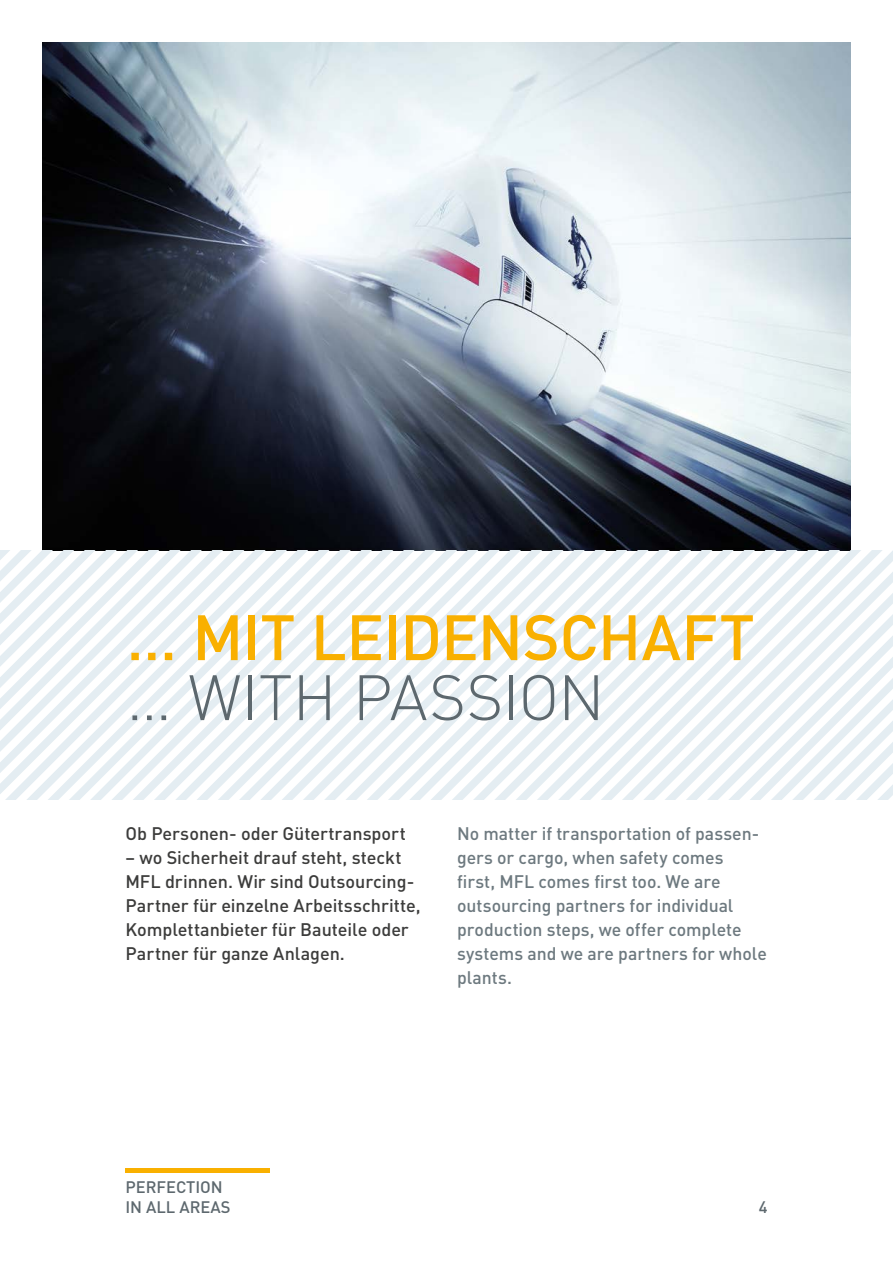
<style>
.page{position:relative;width:893px;height:1263px;background:#fff}
.page>*{position:absolute;margin:0;border:0;box-sizing:border-box;transform-origin:0 0}
.t1{font:500 63px "DIN";letter-spacing:-.01em;color:#f9b000}
.t2{font:300 63px "DIN";color:#5d686e}
.t3{font:500 18px/24px "DIN";color:#6d797f}
.t4{font:500 18px/24px "DIN";letter-spacing:-.005em;color:#3c3c3b}
.t5{font:500 16.5px/19.5px "DIN";color:#5d686e}
</style>
<div class="page">
<div style="left:125px;top:1168px;width:145px;height:5px;background:#f9b000"></div>
<img style="left:43px;top:43px;width:807px;height:508px">
<svg style="left:0;top:551px;width:893px;height:248px"></svg>
<h1 class="t1" style="left:126px;top:597px;width:630px">… MIT LEIDENSCHAFT</h1>
<h1 class="t2" style="left:126px;top:659px;width:480px">… WITH PASSION</h1>
<p class="t4" style="left:125px;top:821px;width:282px">Ob Personen- oder Gütertransport</p>
<p class="t4" style="left:125px;top:845px;width:297px">– wo Sicherheit drauf steht, steckt MFL drinnen. Wir sind Outsourcing-Partner für einzelne Arbeitsschritte, Komplettanbieter für Bauteile oder Partner für ganze Anlagen.</p>
<p class="t3" style="left:457px;top:821px;width:311px">No matter if transportation of passen&shy;gers or cargo, when safety comes<br>first, MFL comes first too. We are outsourcing partners for individual production steps, we offer complete systems and we are partners for whole plants.</p>
<p class="t5" style="left:125px;top:1177px;width:107px">PERFECTION<br>IN ALL AREAS</p>
<p class="t5" style="left:759px;top:1196px;width:10px">4</p>
</div>
